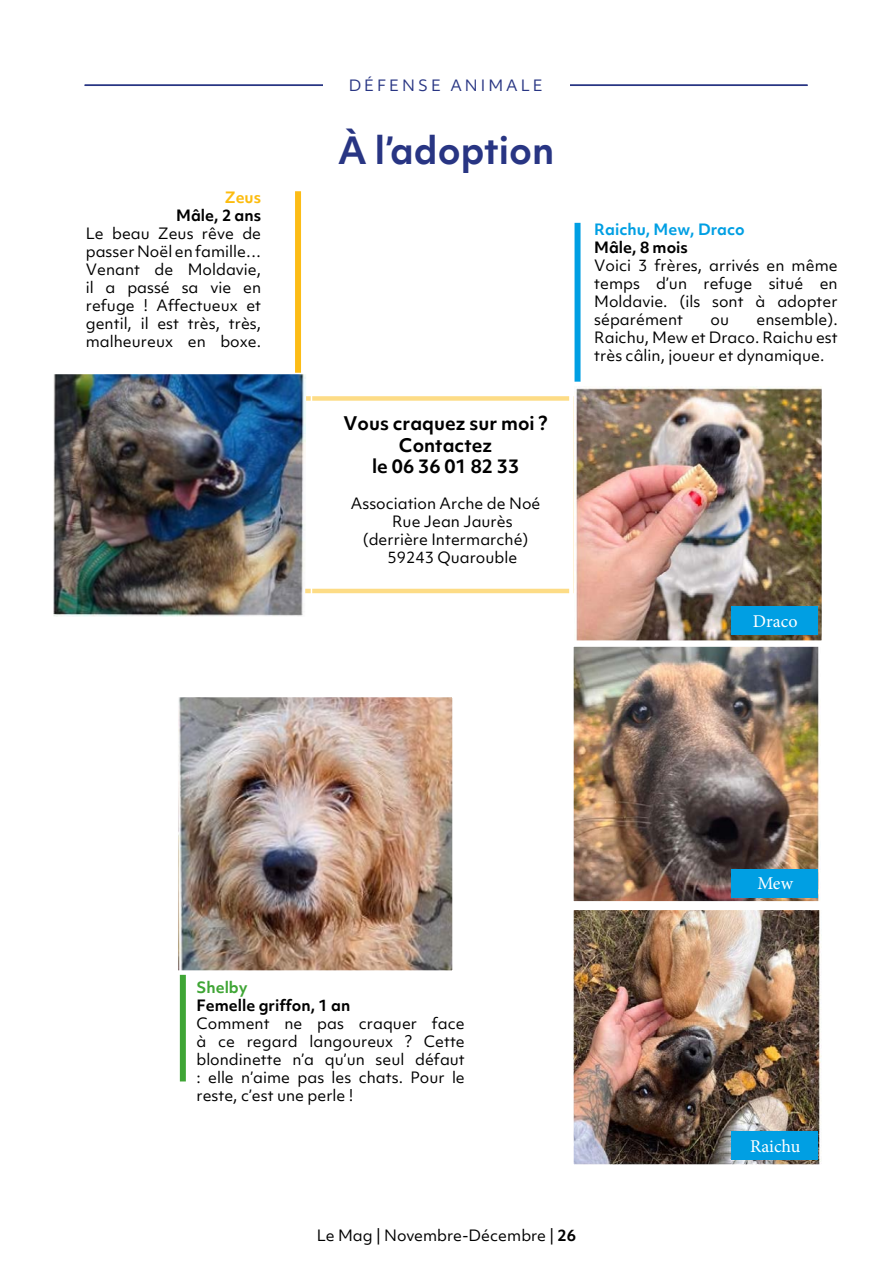
<style>
.page{position:relative;width:893px;height:1263px;background:#fff}
.page>*{position:absolute;margin:0;border:0;box-sizing:border-box;transform-origin:0 0}
.t1{font:700 36px "Objektiv Mk 1";color:#283583}
.t2{font:700 18px/21.6px "Objektiv Mk 1";color:#000;text-align:center}
.t3{font:18px "Minion Pro";color:#fff}
.t4{font:15px/18px "Objektiv Mk 1";color:#000;text-align:justify}
.t5{font:700 15px "Objektiv Mk 1";color:#000}
.t6{font:700 15px "Objektiv Mk 1";color:#009fe3}
.t7{font:15px "Objektiv Mk 1";letter-spacing:.2em;color:#283583}
.t8{font:700 15px "Objektiv Mk 1";color:#3fa535}
.t9{font:700 15px "Objektiv Mk 1";color:#fcbc0f}
.s1{font-weight:700}
</style>
<div class="page">
<hr style="left:85px;top:85px;width:722px;height:1px;background:#283583">
<div style="left:323px;top:63px;width:246px;height:45px;background:#fff"></div>
<div style="left:574px;top:223px;width:6px;height:173px;background:#009fe3"></div>
<div style="left:295px;top:191px;width:6px;height:225px;background:#fcbc16"></div>
<img style="left:55px;top:376px;width:251px;height:239px">
<div style="left:52px;top:373px;width:260px;height:245px;border:2px solid #fff"></div>
<img style="left:574px;top:387px;width:247px;height:253px">
<div style="left:569px;top:382px;width:257px;height:263px;border:4px solid #fff"></div>
<img style="left:574px;top:647px;width:246px;height:253px">
<div style="left:569px;top:642px;width:257px;height:263px;border:4px solid #fff"></div>
<img style="left:574px;top:910px;width:247px;height:254px">
<div style="left:180px;top:897px;width:6px;height:184px;background:#3fa535"></div>
<img style="left:178px;top:698px;width:274px;height:272px">
<div style="left:173px;top:693px;width:284px;height:282px;border:4px solid #fff"></div>
<div style="left:731px;top:1132px;width:87px;height:28px;background:#009fe3"></div>
<div style="left:731px;top:607px;width:87px;height:28px;background:#009fe3"></div>
<div style="left:731px;top:869px;width:87px;height:28px;background:#009fe3"></div>
<p class="t9" style="left:225px;top:187px;width:38px">Zeus</p>
<p class="t5" style="left:176px;top:205px;width:86px">Mâle, 2 ans</p>
<p class="t4" style="left:86px;top:225px;width:177px">Le beau Zeus rêve de passer Noël en famille… Venant de Moldavie, il a passé sa vie en refuge ! Affectueux et gentil, il est très, très, malheureux en boxe.</p>
<p class="t7" style="left:349px;top:75px;width:196px">DÉFENSE ANIMALE</p>
<h1 class="t1" style="left:338px;top:125px;width:218px">À l’adoption</h1>
<p class="t2" style="left:344px;top:412px;width:206px">Vous craquez sur moi ?<br>Contactez<br>le 06 36 01 82 33</p>
<p class="t4" style="left:351px;top:495px;width:191px">Association Arche de Noé</p>
<p class="t4" style="left:392px;top:513px;width:122px">Rue Jean Jaurès</p>
<p class="t4" style="left:363px;top:531px;width:167px">(derrière Intermarché)</p>
<p class="t4" style="left:387px;top:549px;width:131px">59243 Quarouble</p>
<p class="t6" style="left:594px;top:219px;width:152px">Raichu, Mew, Draco</p>
<p class="t5" style="left:594px;top:237px;width:95px">Mâle, 8 mois</p>
<p class="t4" style="left:594px;top:256px;width:245px">Voici 3 frères, arrivés en même temps d’un refuge situé en Moldavie. (ils sont à adopter séparément</p>
<p class="t4" style="left:594px;top:310px;width:245px;text-indent:162px">ensemble).<br>Raichu, Mew et Draco. Raichu est très câlin, joueur et dynamique.</p>
<p class="t4" style="left:711px;top:310px;width:20px">ou</p>
<p class="t3" style="left:753px;top:609px;width:46px">Draco</p>
<p class="t8" style="left:196px;top:977px;width:53px">Shelby</p>
<p class="t5" style="left:196px;top:995px;width:155px">Femelle griffon, 1 an</p>
<p class="t4" style="left:196px;top:1014px;width:270px">Comment ne pas craquer face à ce regard langoureux ? Cette blondinette n’a qu’un seul défaut : elle n’aime pas les chats. Pour le reste, c’est une perle !</p>
<p class="t4" style="left:317px;top:1226px;width:261px">Le Mag | Novembre-Décembre | <span class="s1">26</span></p>
<p class="t3" style="left:757px;top:871px;width:37px">Mew</p>
<p class="t3" style="left:750px;top:1134px;width:52px">Raichu</p>
</div>
